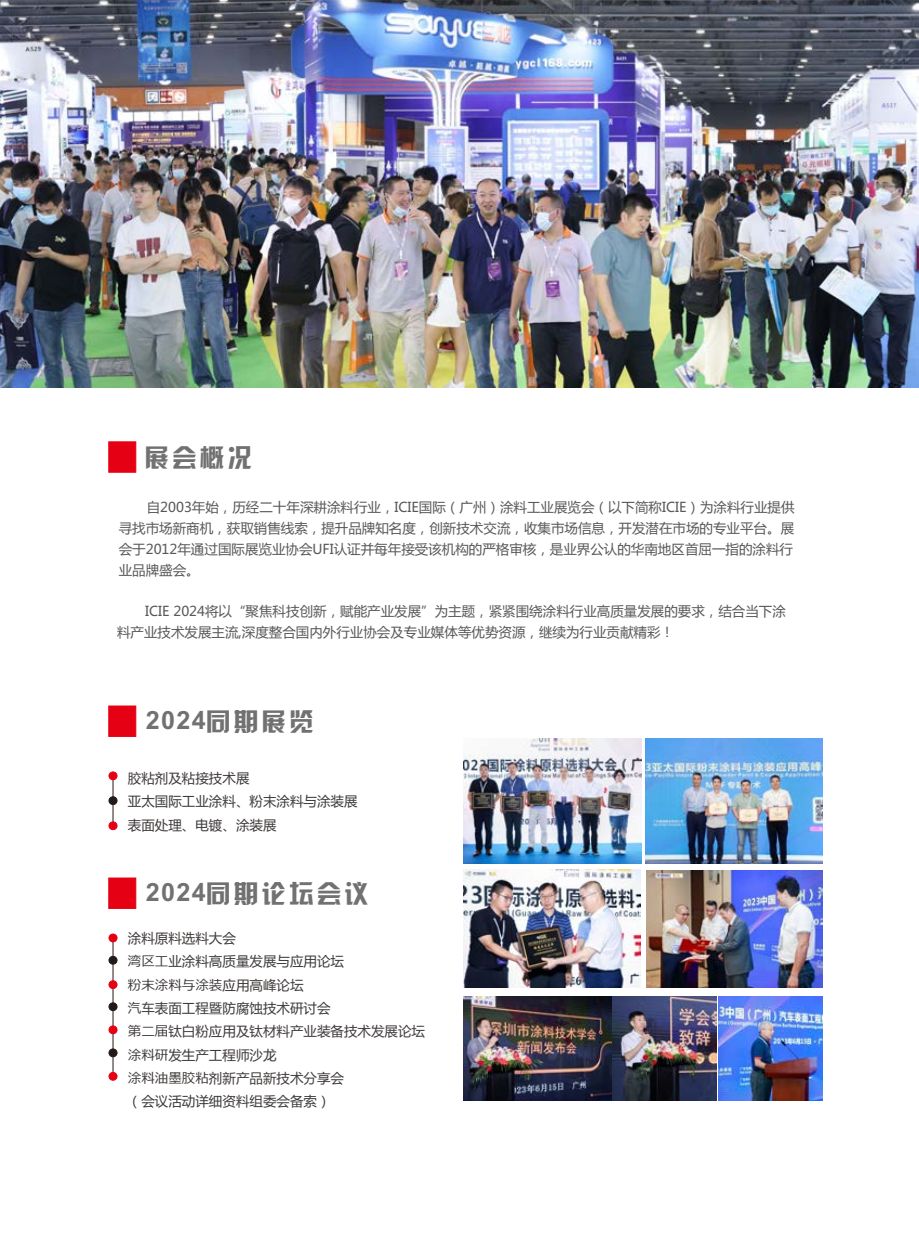
<style>
.page{position:relative;width:919px;height:1238px;background:#fff}
.page>*{position:absolute;margin:0;border:0;box-sizing:border-box;transform-origin:0 0}
.t1{font:25.2px "H Yk 2 gj";letter-spacing:.1em;color:#717171}
.t2{font:700 25.2px "Arial";color:#717171}
.t3{font:13.5px/20.9px "Microsoft Ya Hei";color:#595857}
.t4{font:13.5px/23.2px "Microsoft Ya Hei";color:#3e3a39}
.t5{font:13.5px "Meiryo UI";color:#3e3a39}
.s1{font-family:"H Yk 2 gj";font-weight:400}
.s2{font-family:"Arial";font-weight:700}
.s3{font-family:"Meiryo UI"}
.s4{font-family:"Microsoft Ya Hei"}
</style>
<div class="page">
<div style="left:108px;top:441px;width:28px;height:31px;background:#e60013;border:1px solid #e60013"></div>
<div style="left:108px;top:705px;width:28px;height:31px;background:#e60013;border:1px solid #e60013"></div>
<hr style="left:113px;top:775px;width:1px;height:53px;background:#231916">
<div style="left:108px;top:771px;width:9px;height:9px;background:#e60013;border:1px solid #e60013;border-radius:50%"></div>
<div style="left:108px;top:796px;width:9px;height:9px;background:#231916;border:1px solid #231916;border-radius:50%"></div>
<div style="left:108px;top:821px;width:9px;height:9px;background:#e60013;border:1px solid #e60013;border-radius:50%"></div>
<div style="left:108px;top:877px;width:28px;height:31px;background:#e60013;border:1px solid #e60013"></div>
<hr style="left:113px;top:937px;width:1px;height:141px;background:#231916">
<div style="left:108px;top:933px;width:9px;height:9px;background:#e60013;border:1px solid #e60013;border-radius:50%"></div>
<div style="left:108px;top:955px;width:9px;height:9px;background:#231916;border:1px solid #231916;border-radius:50%"></div>
<div style="left:108px;top:980px;width:9px;height:8px;background:#e60013;border:1px solid #e60013;border-radius:50%"></div>
<div style="left:108px;top:1002px;width:9px;height:9px;background:#231916;border:1px solid #231916;border-radius:50%"></div>
<div style="left:108px;top:1025px;width:9px;height:9px;background:#e60013;border:1px solid #e60013;border-radius:50%"></div>
<div style="left:108px;top:1048px;width:9px;height:9px;background:#231916;border:1px solid #231916;border-radius:50%"></div>
<div style="left:108px;top:1071px;width:9px;height:9px;background:#e60013;border:1px solid #e60013;border-radius:50%"></div>
<img style="left:463px;top:738px;width:178px;height:125px">
<img style="left:645px;top:738px;width:177px;height:125px">
<img style="left:463px;top:869px;width:178px;height:118px">
<img style="left:646px;top:870px;width:176px;height:117px">
<img style="left:463px;top:996px;width:253px;height:104px">
<img style="left:718px;top:996px;width:104px;height:104px">
<img style="left:0;top:0;width:918px;height:387px">
<h1 class="t1" style="left:144px;top:444px;width:110px">展会概况</h1>
<p class="t3" style="left:119px;top:498px;width:677px;text-align:justify;text-indent:28px">自2003年始，历经二十年深耕涂料行业，ICIE国际（广州）涂料工业展览会（以下简称ICIE）为涂料行业提供寻找市场新商机，获取销售线索，提升品牌知名度，创新技术交流，收集市场信息，开发潜在市场的专业平台。展会于2012年通过国际展览业协会UFI认证并每年接受该机构的严格审核，是业界公认的华南地区首屈一指的涂料行业品牌盛会。</p>
<p class="t3" style="left:117px;top:602px;width:670px;text-indent:28px">ICIE 2024将以“聚焦科技创新，赋能产业发展”为主题，紧紧围绕涂料行业高质量发展的要求，结合当下涂料产业技术发展主流,深度整合国内外行业协会及专业媒体等优势资源，继续为行业贡献精彩！</p>
<h1 class="t2" style="left:146px;top:710px;width:170px">2024<span class="s1">同期展览</span></h1>
<p class="t4" style="left:128px;top:767px;width:231px">胶粘剂及粘接技术展<br>亚太国际工业涂料、粉末涂料与涂装展表面处理、电镀、涂装展</p>
<h1 class="t1" style="left:146px;top:880px;width:225px"><span class="s2">2024</span>同期论坛会议</h1>
<p class="t4" style="left:128px;top:927px;width:217px">涂料原料选料大会<br><span class="s3">湾区⼯</span>业涂料高质量发展与应用论坛</p>
<p class="t5" style="left:128px;top:977px;width:177px">粉末涂料与涂装<span class="s4">应用高峰论坛</span></p>
<p class="t4" style="left:128px;top:997px;width:299px"><span class="s3">汽</span>车表面工程暨防腐蚀技术研讨会<br><span class="s3">第⼆届</span>钛白粉应用及钛材料产业装备技术发展论坛<span class="s3">涂料研</span>发生产工程师沙龙<br><span class="s3">涂料油墨胶粘</span>剂新产品新技术分享会<br>（会议活动详细资料组委会备索）</p>
</div>
